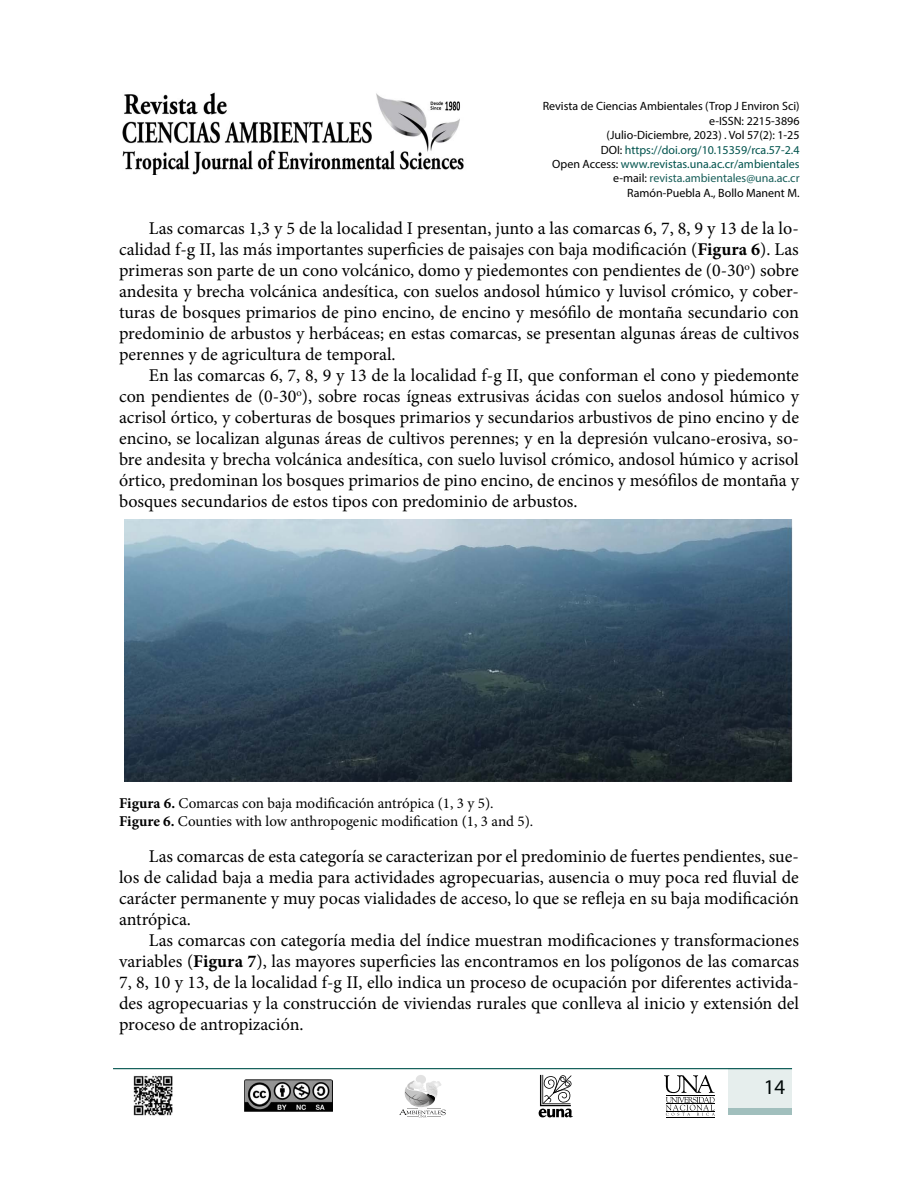
<style>
.page{position:relative;width:918px;height:1188px;background:#fff}
.page>*{position:absolute;margin:0;border:0;box-sizing:border-box;transform-origin:0 0}
.t1{font:21px "Myriad Pro";color:#000}
.t2{font:18px/21px "Minion Pro";color:#000;text-align:justify}
.t3{font:15px/18px "Minion Pro";color:#000}
.t4{font:12px/14.4px "Myriad Pro";color:#000;text-align:right}
.s1{color:#00534d}
.s2{color:#195f5a}
.s3{font-weight:700}
</style>
<div class="page">
<svg style="left:539px;top:1075px;width:34px;height:42px"></svg>
<div style="left:416px;top:1075px;width:10px;height:9px;background:#e2e2e2;border-radius:50%"></div>
<svg style="left:399px;top:1081px;width:47px;height:36px"></svg>
<hr style="left:666px;top:1117px;width:48px;height:1px;background:#000">
<svg style="left:664px;top:1075px;width:51px;height:41px"></svg>
<hr style="left:113px;top:1068px;width:679px;height:1px;background:#00534d">
<div style="left:729px;top:1068px;width:63px;height:46px;background:#e6eeed"></div>
<div style="left:729px;top:1108px;width:63px;height:6px;background:#a1bfbd"></div>
<img style="left:244px;top:1080px;width:89px;height:31px">
<img style="left:122px;top:92px;width:342px;height:83px">
<img style="left:133px;top:1075px;width:40px;height:41px">
<img style="left:124px;top:519px;width:669px;height:263px">
<p class="t4" style="left:543px;top:99px;width:258px">Revista de Ciencias Ambientales (Trop J Environ Sci) e-ISSN: 2215-3896<br>(Julio-Diciembre, 2023) . Vol 57(2): 1-25<br>DOI: <span class="s1">https://doi.org/10.15359/rca.57-2.4<br></span>Open Access: <span class="s1">www.revistas.una.ac.cr/ambientales </span>e-mail: <span class="s2">revista.ambientales@una.ac.cr </span>Ramón-Puebla A., Bollo Manent M.</p>
<p class="t2" style="left:119px;top:218px;width:681px;text-indent:30px">Las comarcas 1,3 y 5 de la localidad I presentan, junto a las comarcas 6, 7, 8, 9 y 13 de la lo&shy;calidad f-g II, las más importantes superficies de paisajes con baja modificación (<span class="s3">Figura 6</span>). Las primeras son parte de un cono volcánico, domo y piedemontes con pendientes de (0-30<sup>o</sup>) sobre andesita y brecha volcánica andesítica, con suelos andosol húmico y luvisol crómico, y cober&shy;turas de bosques primarios de pino encino, de encino y mesófilo de montaña secundario con predominio de arbustos y herbáceas; en estas comarcas, se presentan algunas áreas de cultivos perennes y de agricultura de temporal.</p>
<p class="t2" style="left:119px;top:365px;width:681px;text-indent:30px">En las comarcas 6, 7, 8, 9 y 13 de la localidad f-g II, que conforman el cono y piedemonte con pendientes de (0-30<sup>o</sup>), sobre rocas ígneas extrusivas ácidas con suelos andosol húmico y acrisol órtico, y coberturas de bosques primarios y secundarios arbustivos de pino encino y de encino, se localizan algunas áreas de cultivos perennes; y en la depresión vulcano-erosiva, so&shy;bre andesita y brecha volcánica andesítica, con suelo luvisol crómico, andosol húmico y acrisol órtico, predominan los bosques primarios de pino encino, de encinos y mesófilos de montaña y bosques secundarios de estos tipos con predominio de arbustos.</p>
<p class="t3" style="left:119px;top:795px;width:416px"><span class="s3">Figura 6.</span> Comarcas con baja modificación antrópica (1, 3 y 5).<br><span class="s3">Figure 6.</span> Counties with low anthropogenic modification (1, 3 and 5).</p>
<p class="t2" style="left:119px;top:846px;width:681px;text-indent:30px">Las comarcas de esta categoría se caracterizan por el predominio de fuertes pendientes, sue&shy;los de calidad baja a media para actividades agropecuarias, ausencia o muy poca red fluvial de carácter permanente y muy pocas vialidades de acceso, lo que se refleja en su baja modificación antrópica.</p>
<p class="t2" style="left:119px;top:930px;width:681px;text-indent:30px">Las comarcas con categoría media del índice muestran modificaciones y transformaciones variables (<span class="s3">Figura 7</span>), las mayores superficies las encontramos en los polígonos de las comarcas 7, 8, 10 y 13, de la localidad f-g II, ello indica un proceso de ocupación por diferentes activida&shy;des agropecuarias y la construcción de viviendas rurales que conlleva al inicio y extensión del proceso de antropización.</p>
<p class="t1" style="left:764px;top:1074px;width:23px">14</p>
</div>
